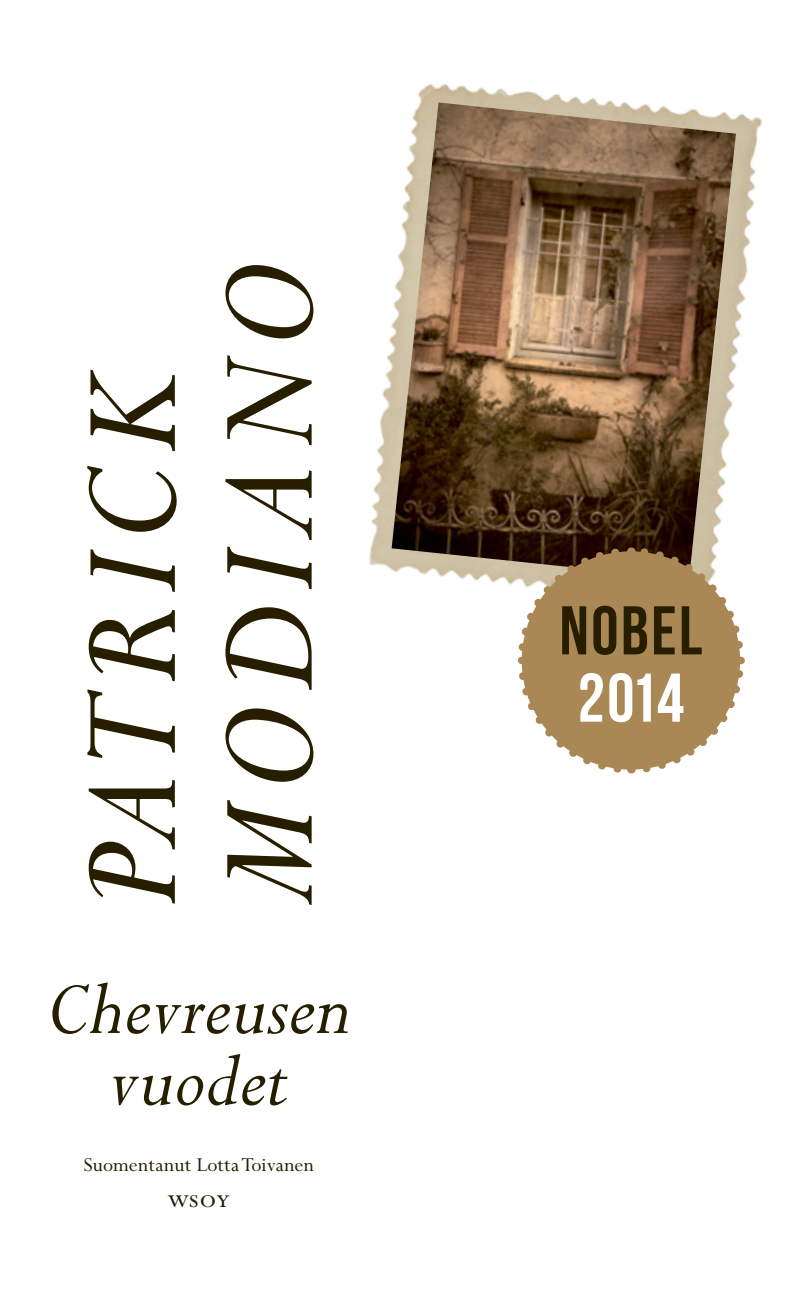
<style>
.page{position:relative;width:798px;height:1308px;background:#fff}
.page>*{position:absolute;margin:0;border:0;box-sizing:border-box;transform-origin:0 0}
.t1{font:italic 151.88px/136.6px "Perpetua Std";letter-spacing:.095em;color:#271e00}
.t2{font:italic 84.6px/71.5px "Perpetua Std";letter-spacing:.005em;color:#271e00;text-align:center}
.t3{font:68.62px "Bebas Neue";letter-spacing:.035em;color:#271e00}
.t4{font:68.62px "Bebas Neue";color:#fff}
.t5{font:30.38px "Perpetua Std";color:#271e00}
.t6{font:22.05px "Perpetua Std";letter-spacing:.005em;color:#271e00}
</style>
<div class="page">
<img style="left:369px;top:84px;width:393px;height:501px">
<img style="left:391px;top:102px;width:344px;height:477px">
<svg style="left:513px;top:543px;width:234px;height:231px"></svg>
<h1 class="t1" style="left:68px;top:905px;width:644px;rotate:-90deg">PATRICK<br>MODIANO</h1>
<h2 class="t2" style="left:47px;top:975px;width:305px">Chevreusen vuodet</h2>
<p class="t6" style="left:83px;top:1152px;width:232px">Suomentanut Lotta Toivanen</p>
<h3 class="t5" style="left:167px;top:1182px;width:64px">wsoy</h3>
<h3 class="t3" style="left:559px;top:593px;width:144px">NOBEL</h3>
<h3 class="t4" style="left:577px;top:660px;width:108px">2014</h3>
</div>
